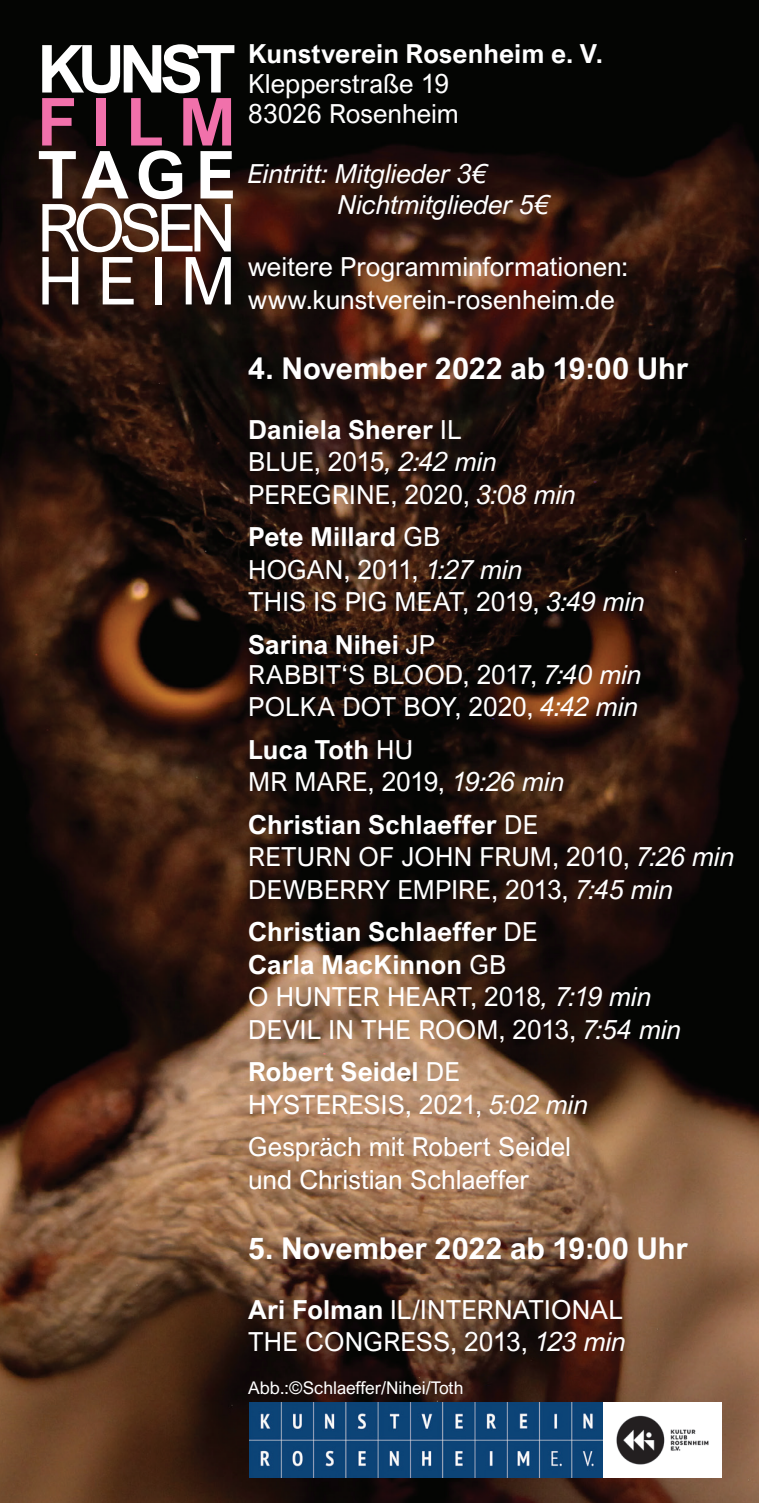
<style>
.page{position:relative;width:759px;height:1503px;background:#fff}
.page>*{position:absolute;margin:0;border:0;box-sizing:border-box;transform-origin:0 0}
.t1{font:700 66.25px "Arial Nova";letter-spacing:-.095em;color:#fff}
.t2{font:66.25px/53px "Arial Nova";letter-spacing:-.09em;color:#fff}
.t3{font:700 66.25px "Arial Nova";color:#f171ab}
.t4{font:700 30px "Arial Nova";letter-spacing:-.005em;color:#fff}
.t5{font:26.25px/32.5px "Arial Nova";color:#fff}
.t6{font:700 26.25px/42.5px "Arial Nova";letter-spacing:.005em;color:#fff}
.t7{font:italic 26.25px/30px "Arial Nova";letter-spacing:-.005em;color:#fff}
.t8{font:17.5px "Arial Nova";color:#fff}
.s1{font-weight:700}
.s2{font-style:italic}
.s3{font-weight:400}
.s4{font-weight:400;font-style:italic}
</style>
<div class="page">
<img style="left:0;top:0;width:758px;height:1502px">
<img style="left:250px;top:1402px;width:471px;height:75px">
<h1 class="t1" style="left:37px;top:30px;width:200px">KUNST</h1>
<h1 class="t3" style="left:37px;top:83px;width:200px">FILM</h1>
<h1 class="t1" style="left:37px;top:136px;width:200px">TAGE</h1>
<h1 class="t2" style="left:37px;top:201px;width:200px">ROSEN<br>HEIM</h1>
<p class="t6" style="left:248px;top:33px;width:356px">Kunstverein Rosenheim e. V.</p>
<p class="t5" style="left:248px;top:69px;width:212px;line-height:30px">Klepperstraße 19<br>83026 Rosenheim</p>
<p class="t7" style="left:338px;top:159px;width:213px;text-indent:-90px">Eintritt: Mitglieder 3€<br>Nichtmitglieder 5€</p>
<p class="t5" style="left:248px;top:250px;width:381px">weitere Programminformationen: www.kunstverein-rosenheim.de</p>
<p class="t4" style="left:248px;top:350px;width:441px">4. November 2022 ab 19:00 Uhr</p>
<p class="t5" style="left:248px;top:413px;width:330px"><span class="s1">Daniela Sherer</span> IL<br>BLUE, 2015<span class="s2">, 2:42 min<br></span>PEREGRINE, 2020, <span class="s2">3:08 min</span></p>
<p class="t5" style="left:248px;top:520px;width:399px"><span class="s1">Pete Millard</span> GB<br>HOGAN, 2011, <span class="s2">1:27 min<br></span>THIS IS PIG MEAT, 2019, <span class="s2">3:49 min</span></p>
<p class="t5" style="left:248px;top:629px;width:395px;line-height:30px"><span class="s1">Sarina Nihei</span> JP<br>RABBIT‘S BLOOD, 2017, <span class="s2">7:40 min</span></p>
<p class="t5" style="left:248px;top:685px;width:392px;line-height:42.5px">POLKA DOT BOY, 2020, <span class="s2">4:42 min<br></span><span class="s1">Luca Toth</span> HU</p>
<p class="t6" style="left:248px;top:760px;width:318px"><span class="s3">MR MARE, 2019,</span> <span class="s4">19:26 min<br></span>Christian Schlaeffer <span class="s3">DE</span></p>
<p class="t5" style="left:248px;top:840px;width:488px">RETURN OF JOHN FRUM, 2010, <span class="s2">7:26 min<br></span>DEWBERRY EMPIRE, 2013, <span class="s2">7:45 min</span></p>
<p class="t5" style="left:248px;top:915px;width:435px"><span class="s1">Christian Schlaeffer</span> DE<br><span class="s1">Carla MacKinnon</span> GB<br>O HUNTER HEART, 2018<span class="s2">, 7:19 min<br></span>DEVIL IN THE ROOM, 2013, <span class="s2">7:54 min</span></p>
<p class="t5" style="left:248px;top:1055px;width:342px"><span class="s1">Robert Seidel</span> DE<br>HYSTERESIS, 2021, <span class="s2">5:02 min</span></p>
<p class="t5" style="left:248px;top:1130px;width:324px">Gespräch mit Robert Seidel und Christian Schlaeffer</p>
<p class="t4" style="left:248px;top:1230px;width:441px">5. November 2022 ab 19:00 Uhr</p>
<p class="t5" style="left:248px;top:1293px;width:379px"><span class="s1">Ari Folman</span> IL/INTERNATIONAL<br>THE CONGRESS, 2013, <span class="s2">123 min</span></p>
<p class="t8" style="left:248px;top:1378px;width:217px">Abb.:©Schlaeffer/Nihei/Toth</p>
</div>
